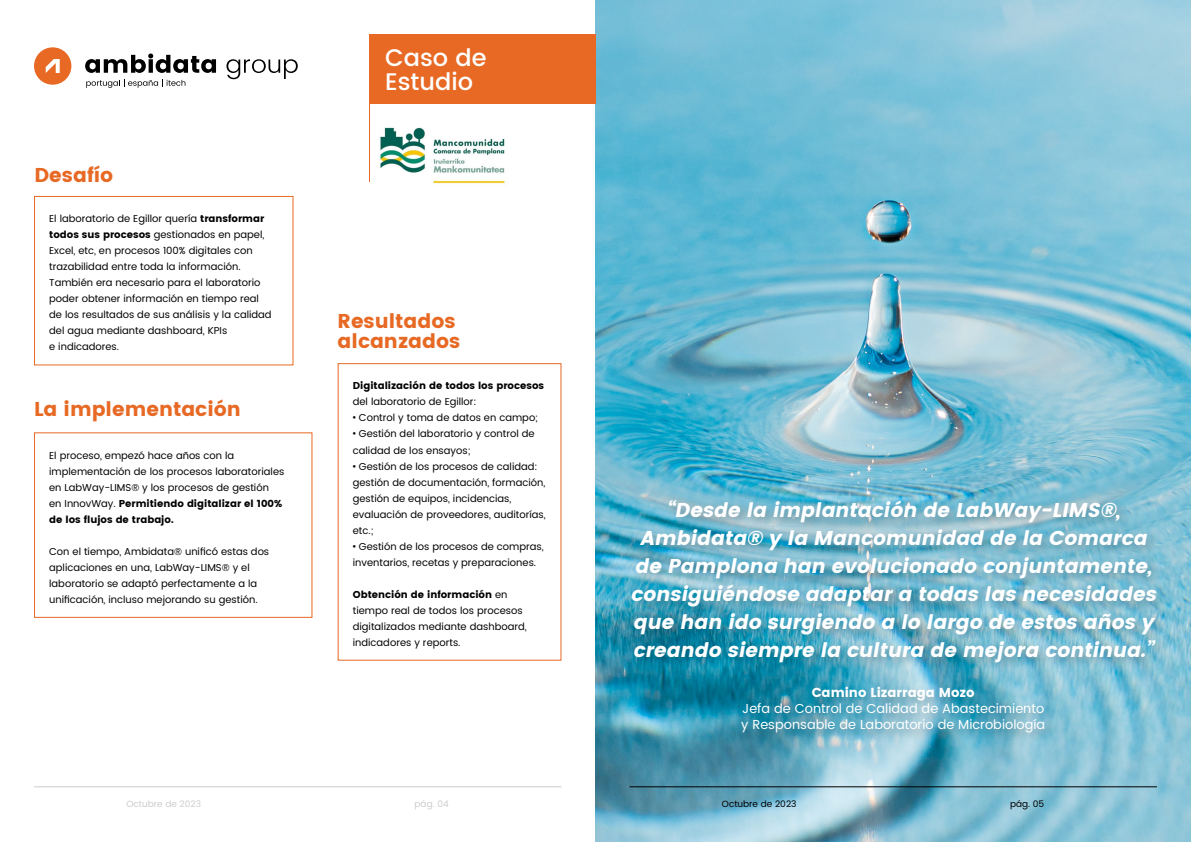
<style>
.page{position:relative;width:1191px;height:842px;background:#fff}
.page>*{position:absolute;margin:0;border:0;box-sizing:border-box;transform-origin:0 0}
.t1{font:500 24px/24px "Poppins";color:#fff}
.t2{font:italic 20px/28px "Poppins";color:#fff;text-align:center}
.t3{font:20px "Poppins";color:#e76924}
.t4{font:13px "Poppins";color:#fff}
.t5{font:13px "Poppins";color:#fff}
.t6{font:10px/16px "Poppins";color:#000}
.t7{font:10px/16px "Poppins";color:#000}
.t8{font:9px "Poppins";color:#ccc}
.t9{font:9px "Poppins";color:#000}
.s1{font-style:inherit}
.s2{font-family:"Toy"}
</style>
<div class="page">
<img style="left:595px;top:0;width:596px;height:842px">
<hr style="left:34px;top:786px;width:527px;height:1px;background:#ccc">
<hr style="left:629px;top:786px;width:528px;height:1px;background:#000">
<div style="left:34px;top:196px;width:259px;height:169px;border:1px solid #e76924"></div>
<div style="left:34px;top:432px;width:278px;height:186px;border:1px solid #e76924"></div>
<svg style="left:85px;top:54px;width:131px;height:19px"></svg>
<svg style="left:226px;top:59px;width:72px;height:20px"></svg>
<svg style="left:86px;top:79px;width:99px;height:9px"></svg>
<svg style="left:34px;top:47px;width:37px;height:38px"></svg>
<div style="left:627px;top:495px;width:542px;height:250px;background:#000;opacity:.2"></div>
<div style="left:369px;top:34px;width:226px;height:70px;background:#e76924"></div>
<hr style="left:369px;top:34px;width:1px;height:148px;background:#e76924">
<img style="left:380px;top:127px;width:125px;height:57px">
<p class="t3" style="left:35px;top:163px;width:80px">Desafío</p>
<p class="t6" style="left:49px;top:211px;width:217px">El laboratorio de Egillor quería <span class="s1">transformar todos sus procesos</span> gestionados en papel, Excel, etc, en procesos 100% digitales con trazabilidad entre toda la información.</p>
<p class="t6" style="left:49px;top:275px;width:224px">También era necesario para el laboratorio poder obtener información en tiempo real de los resultados de sus análisis y la calidad del agua mediante dashboard, KPIs<br>e indicadores.</p>
<p class="t3" style="left:34px;top:397px;width:208px">La implementación</p>
<p class="t6" style="left:49px;top:447px;width:237px">El proceso, empezó hace años con la implementación de los procesos laboratoriales en LabWay-LIMS® y los procesos de gestión<br>en InnovWay. <span class="s1">Permitiendo digitalizar el 100% de los flujos de trabajo.</span></p>
<p class="t6" style="left:49px;top:543px;width:221px">Con el tiempo, Ambidata® unificó estas dos aplicaciones en una, LabWay-LIMS® y el laboratorio se adaptó perfectamente a la unificación, incluso mejorando su gestión.</p>
<p class="t1" style="left:385px;top:46px;width:103px">Caso de<br>Estudio</p>
<p class="t3" style="left:338px;top:309px;width:119px">Resultados</p>
<p class="t3" style="left:338px;top:329px;width:124px">alcanzados</p>
<p class="t7" style="left:353px;top:378px;width:193px">Digitalización de todos los procesos <span class="s1">del laboratorio de Egillor:</span></p>
<p class="t6" style="left:353px;top:410px;width:187px"><span class="s2">•</span> Control y toma de datos en campo;</p>
<p class="t6" style="left:353px;top:426px;width:183px"><span class="s2">•</span> Gestión del laboratorio y control de calidad de los ensayos;</p>
<p class="t6" style="left:353px;top:458px;width:194px"><span class="s2">•</span> Gestión de los procesos de calidad: gestión de documentación, formación, gestión de equipos, incidencias, evaluación de proveedores, auditorías, etc.;</p>
<p class="t6" style="left:353px;top:538px;width:192px"><span class="s2">•</span> Gestión de los procesos de compras, inventarios, recetas y preparaciones.</p>
<p class="t6" style="left:353px;top:586px;width:175px"><span class="s1">Obtención de información</span> en tiempo real de todos los procesos digitalizados mediante dashboard, indicadores y reports.</p>
<p class="t2" style="left:630px;top:496px;width:532px">“Desde la implantación de LabWay-LIMS®, Ambidata® y la Mancomunidad de la Comarca de Pamplona han evolucionado conjuntamente, consiguiéndose adaptara todas las necesidades que han ido surgiendo a lo largo de estos años y creando siempre la cultura de mejora continua.”</p>
<p class="t5" style="left:811px;top:685px;width:165px">Camino Lizarraga Mozo</p>
<p class="t4" style="left:742px;top:699px;width:303px">Jefa de Control de Calidad de Abastecimiento</p>
<p class="t4" style="left:741px;top:715px;width:305px">y Responsable de Laboratorio de Microbiología</p>
<p class="t8" style="left:126px;top:797px;width:76px">Octubre de 2023</p>
<p class="t8" style="left:414px;top:797px;width:36px">pág. 04</p>
<p class="t9" style="left:722px;top:797px;width:76px">Octubre de 2023</p>
<p class="t9" style="left:1010px;top:797px;width:36px">pág. 05</p>
</div>
